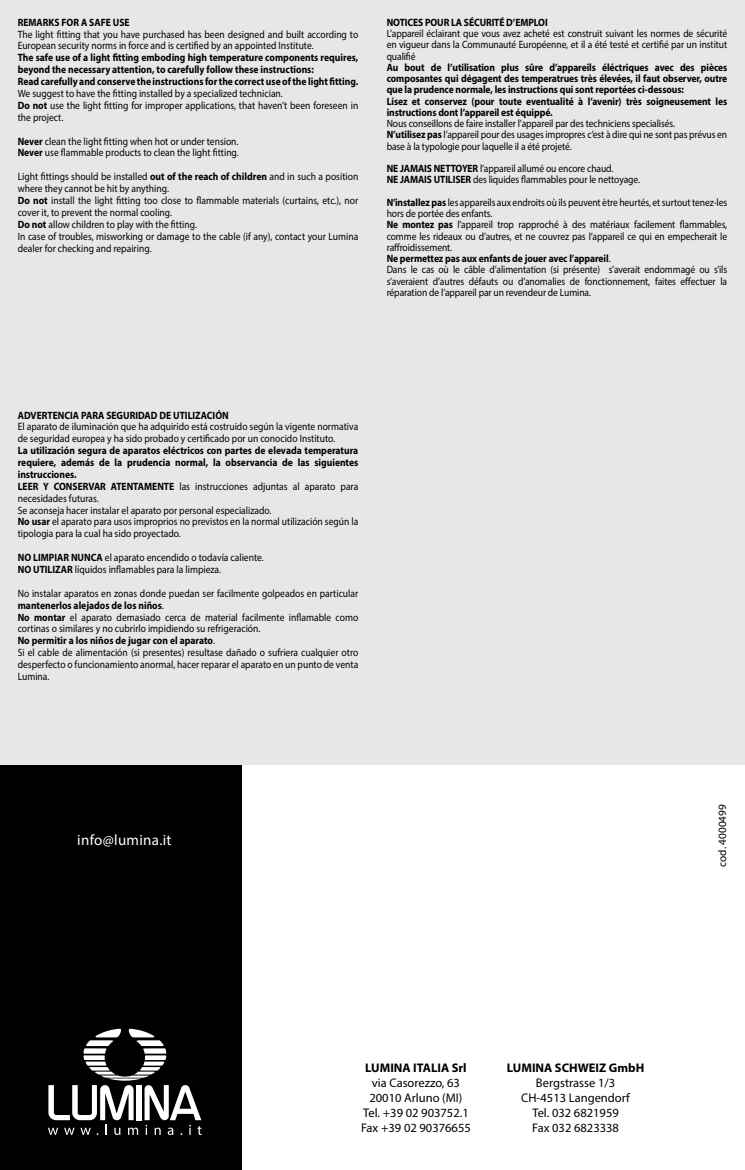
<style>
.page{position:relative;width:745px;height:1170px;background:#fff}
.page>*{position:absolute;margin:0;border:0;box-sizing:border-box;transform-origin:0 0}
.t1{font:15px "Myriad Pro";letter-spacing:.02em;color:#fff}
.t2{font:12.5px/15px "Myriad Pro";color:#000;text-align:center}
.t3{font:700 12.5px "Myriad Pro";color:#000}
.t4{font:11.25px "Myriad Pro";color:#000}
.t5{font:10.62px/11.9px "Myriad Pro";color:#000;scale:.9 1}
.t6{font:700 10.62px/11.9px "Myriad Pro";letter-spacing:-.005em;color:#000;scale:.9 1}
.s1{font-weight:700}
.s2{font-weight:400}
</style>
<div class="page">
<div style="left:0;top:764px;width:241px;height:405px;background:#000"></div>
<svg style="left:48px;top:1028px;width:153px;height:106px"></svg>
<div style="left:0;top:0;width:744px;height:764px;background:#e6e7e8"></div>
<p class="t6" style="left:18px;top:16px;width:35px">REMARKS</p>
<p class="t6" style="left:61px;top:16px;width:71px">FOR A SAFE USE</p>
<p class="t5" style="left:18px;top:28px;width:379px">The light fitting that you have purchased has been designed and built according to<br>European security norms in force and is certified by an appointed Institute.</p>
<p class="t6" style="left:18px;top:51px;width:379px">The safe use of a light fitting emboding high temperature components requires, beyond the necessary attention, to carefully follow these instructions:<br>Read carefully and conserve the instructions for the correct use of the light fitting.</p>
<p class="t5" style="left:18px;top:87px;width:379px">We suggest to have the fitting installed by a specialized technician.<br><span class="s1">Do not</span> use the light fitting for improper applications, that haven’t been foreseen in the project.</p>
<p class="t5" style="left:18px;top:135px;width:247px"><span class="s1">Never</span> clean the light fitting when hot or under tension.<br><span class="s1">Never</span> use flammable products to clean the light fitting.</p>
<p class="t5" style="left:18px;top:170px;width:379px">Light fittings should be installed <span class="s1">out of the reach of children</span> and in such a position where they cannot be hit by anything.<br><span class="s1">Do not</span> install the light fitting too close to flammable materials (curtains, etc.), nor cover it, to prevent the normal cooling.<br><span class="s1">Do not</span> allow children to play with the fitting.<br>In case of troubles, misworking or damage to the cable (if any), contact your Lumina dealer for checking and repairing.</p>
<p class="t6" style="left:386px;top:16px;width:179px">NOTICES POUR LA SÉCURITÉ D’EMPLOI</p>
<p class="t5" style="left:386px;top:28px;width:379px;line-height:11.2px;text-align:justify">L’appareil éclairant que vous avez acheté est construit suivant les normes de sécurité en vigueur dans la Communauté Européenne, et il a été testé et certifié par un institut qualifié</p>
<p class="t6" style="left:386px;top:61px;width:379px;line-height:11.2px">Au bout de l’utilisation plus sûre d’appareils éléctriques avec des pièces composantes qui dégagent des temperatrues très élevées, il faut observer, outre que la prudence normale, les instructions qui sont reportées ci-dessous:<br>Lisez et conservez (pour toute eventualité à l’avenir) très soigneusement les instructions dont l’appareil est équippé.</p>
<p class="t5" style="left:386px;top:118px;width:379px;line-height:11.2px">Nous conseillons de faire installer l’appareil par des techniciens specialisés.<br><span class="s1">N’utilisez pas</span> l’appareil pour des usages impropres c’est à dire qui ne sont pas prévus en base à la typologie pour laquelle il a été projeté.</p>
<p class="t6" style="left:386px;top:162px;width:253px;line-height:11.2px">NE JAMAIS NETTOYER <span class="s2">l’appareil allumé ou encore chaud.<br></span>NE JAMAIS UTI LISER</p>
<p class="t5" style="left:386px;top:168px;width:379px;line-height:22.5px;text-align:center">des liquides flammables pour le nettoyage.<br><span class="s1">N’installez pas</span> les appareils aux endroits où ils peuvent ètre heurtés, et surtout tenez-les</p>
<p class="t5" style="left:386px;top:208px;width:379px;line-height:11.2px">hors de portée des enfants.<br><span class="s1">Ne montez pas</span> l’appareil trop rapproché à des matériaux facilement flammables, comme les rideaux ou d’autres, et ne couvrez pas l’appareil ce qui en empecherait le raffroidissement.<br><span class="s1">Ne permettez pas aux enfants de jouer avec l’appareil</span>.<br>Dans le cas où le câble d’alimentation (si présente) s’averait endommagé ou s’ils s’averaient d’autres défauts ou d’anomalies de fonctionnement, faites effectuer la réparation de l’appareil par un revendeur de Lumina.</p>
<p class="t6" style="left:18px;top:408px;width:28px">ADVERTE</p>
<p class="t6" style="left:58px;top:408px;width:191px">NCIA PARA SEGURI DAD DE UTI LIZACIÓN</p>
<p class="t5" style="left:18px;top:420px;width:379px">El aparato de iluminación que ha adquirido está costruido según la vigente normativa de seguridad europea y ha sido probado y certificado por un conocido Instituto.</p>
<p class="t6" style="left:18px;top:444px;width:379px">La utilización segura de aparatos eléctricos con partes de elevada temperatura requiere, además de la prudencia normal, la observancia de las siguientes instrucciones.<br>LEER</p>
<p class="t5" style="left:18px;top:480px;width:379px;text-indent:25px"><span class="s1">Y CONSERVAR ATENTAMENTE</span> las instrucciones adjuntas al aparato para necesidades futuras.<br>Se aconseja hacer instalar el aparato por personal especializado.<br><span class="s1">No usar</span> el aparato para usos improprios no previstos en la normal utilización según la tipologia para la cual ha sido proyectado.</p>
<p class="t5" style="left:18px;top:551px;width:275px"><span class="s1">NO LIMPIAR NUNCA</span> el aparato encendido o todavía caliente.<br><span class="s1">NO UTILIZAR</span> líquidos inflamables para la limpieza.</p>
<p class="t5" style="left:18px;top:587px;width:379px">No instalar aparatos en zonas donde puedan ser facilmente golpeados en particular <span class="s1">mantenerlos alejados de los niños</span>.<br><span class="s1">No montar</span> el aparato demasiado cerca de material facilmente inflamable como cortinas o similares y no cubrirlo impidiendo su refrigeración.<br><span class="s1">No permitir a los niños de jugar con el aparato</span>.<br>Si el cable de alimentación (si presentes) resultase dañado o sufriera cualquier otro desperfecto o funcionamiento anormal, hacer reparar el aparato en un punto de venta Lumina.</p>
<h1 class="t1" style="left:77px;top:830px;width:96px">info@lumina.it</h1>
<p class="t4" style="left:715px;top:866px;width:64px;rotate:-90deg">cod. 4000499</p>
<p class="t3" style="left:365px;top:1059px;width:103px">LUMINA ITALIA Srl</p>
<p class="t2" style="left:361px;top:1074px;width:111px">via Casorezzo, 63<br>20010 Arluno (MI)<br>Tel. +39 02 903752.1<br>Fax +39 02 90376655</p>
<p class="t3" style="left:506px;top:1059px;width:139px">LUMINA SCHWEIZ GmbH</p>
<p class="t2" style="left:521px;top:1074px;width:110px">Bergstrasse 1/3<br>CH-4513 Langendorf<br>Tel. 032 6821959<br>Fax 032 6823338</p>
</div>
